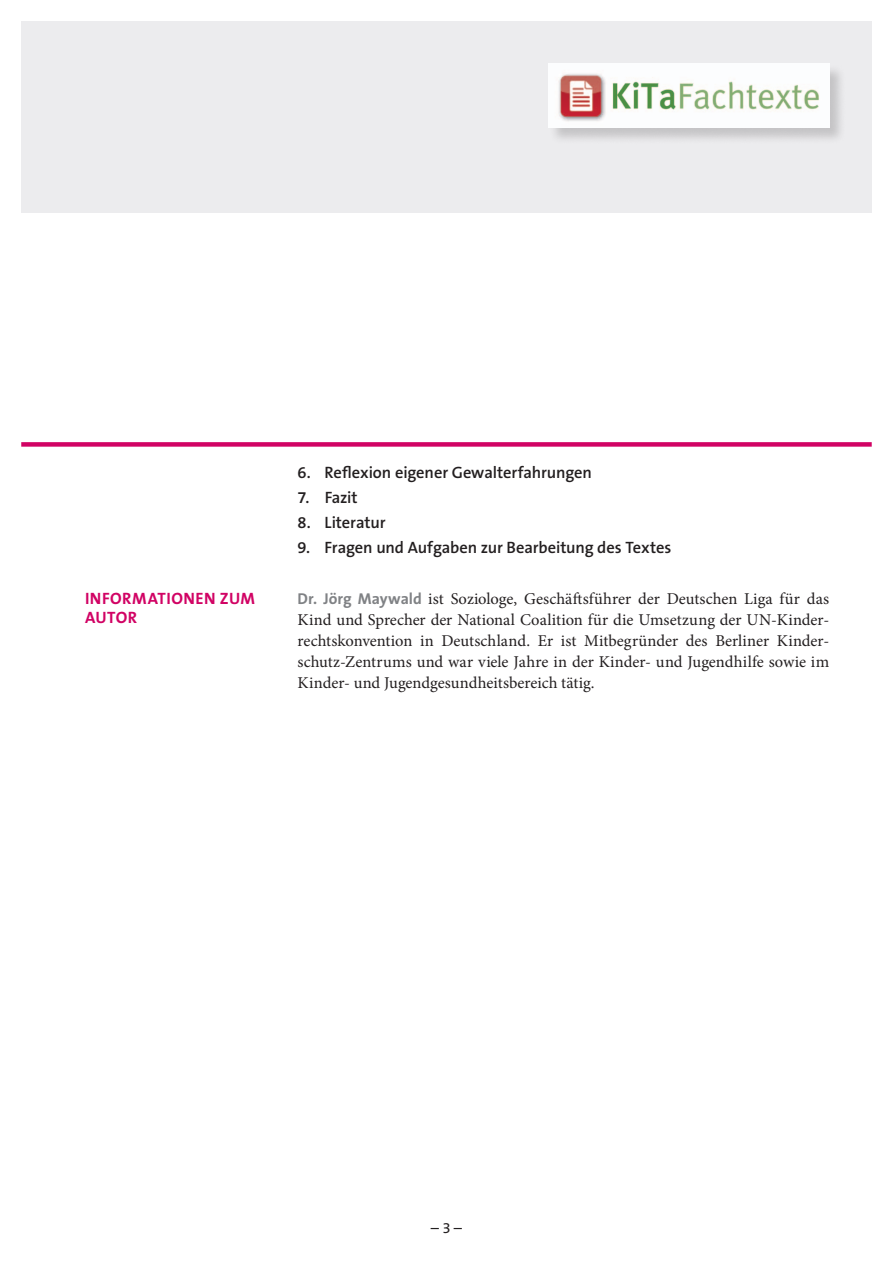
<style>
.page{position:relative;width:893px;height:1263px;background:#fff}
.page>*{position:absolute;margin:0;border:0;box-sizing:border-box;transform-origin:0 0}
.Studientext-Fließtex{font:16.5px/21px "Minion Pro";letter-spacing:-.005em;color:#231f20;text-align:justify}
.Gliederung_1_minus7{font:600 16.5px "The Sans B6";letter-spacing:-.005em;color:#231f20}
.t1{font:700 16.5px/19.5px "The Sans B7";letter-spacing:.03em;color:#d10364}
.t2{font:15px "The Sans B5 Plain";color:#231f20}
.s1{font-family:"The Sans B7";font-weight:700;font-size:15.75px;color:#808285}
</style>
<div class="page">
<div style="left:21px;top:442px;width:851px;height:5px;background:#d10364"></div>
<div style="left:21px;top:21px;width:851px;height:192px;background:#ececee"></div>
<div style="left:548px;top:63px;width:298px;height:82px;background:#231f20;opacity:.2"></div>
<img style="left:549px;top:64px;width:280px;height:64px">
<p class="t1" style="left:85px;top:589px;width:172px">INFORMATIONEN ZUM<br>AUTOR</p>
<p class="Gliederung_1_minus7" style="left:298px;top:463px;width:296px">6. Reflexion eigener Gewalterfahrungen</p>
<p class="Gliederung_1_minus7" style="left:298px;top:488px;width:62px">7. Fazit</p>
<p class="Gliederung_1_minus7" style="left:298px;top:514px;width:89px">8. Literatur</p>
<p class="Gliederung_1_minus7" style="left:298px;top:539px;width:375px">9. Fragen und Aufgaben zur Bearbeitung des Textes</p>
<p class="Studientext-Fließtex" style="left:298px;top:588px;width:533px"><span class="s1">Dr. Jörg Maywald</span> ist Soziologe, Geschäftsführer der Deutschen Liga für das Kind und Sprecher der National Coalition für die Umsetzung der UN-Kinder&shy;rechtskonvention in Deutschland. Er ist Mitbegründer des Berliner Kinder&shy;schutz-Zentrums und war viele Jahre in der Kinder- und Jugendhilfe sowie im Kinder- und Jugendgesundheitsbereich tätig.</p>
<p class="t2" style="left:431px;top:1219px;width:33px">– 3 –</p>
</div>
